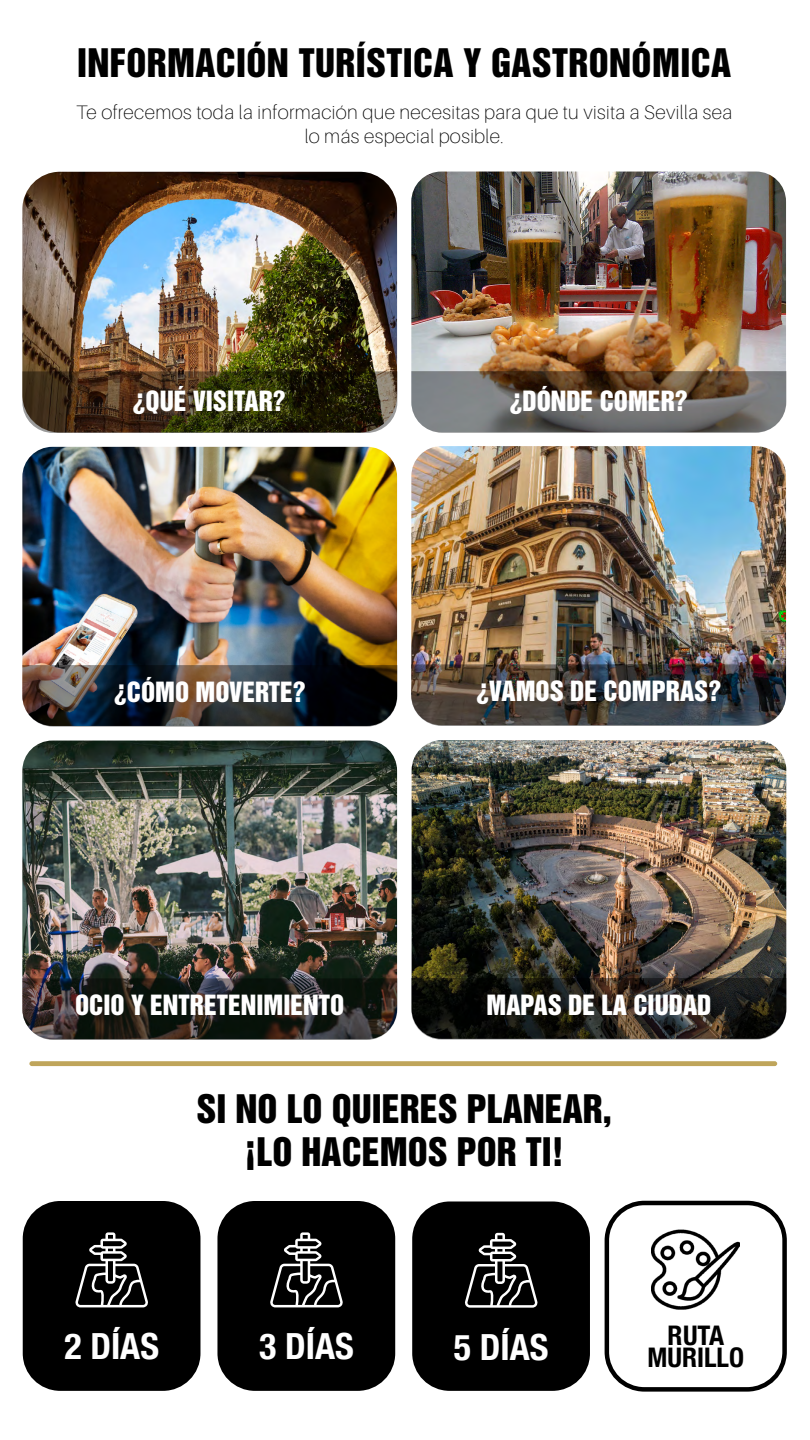
<style>
.page{position:relative;width:810px;height:1440px;background:#fff}
.page>*{position:absolute;margin:0;border:0;box-sizing:border-box;transform-origin:0 0}
.t1{font:36px/43.2px "Helvetica Inserat";letter-spacing:.01em;color:#000;text-align:center}
.t2{font:700 condensed 36px "Helvetica Neue";color:#fff}
.t3{font:700 condensed 27px/22.5px "Helvetica Neue";color:#000;text-align:center}
.t4{font:25.5px "Helvetica Inserat";color:#fff}
.t5{font:100 19.5px/23.4px "Aileron";letter-spacing:.02em;color:#000;text-align:center}
</style>
<div class="page">
<img style="left:22px;top:172px;width:375px;height:199px">
<svg style="left:22px;top:371px;width:375px;height:62px;background:#3d331a"></svg>
<img style="left:411px;top:172px;width:375px;height:199px">
<svg style="left:411px;top:371px;width:375px;height:62px;background:#6d665f"></svg>
<img style="left:22px;top:447px;width:375px;height:218px">
<img style="left:22px;top:665px;width:375px;height:62px">
<img style="left:411px;top:446px;width:375px;height:218px">
<img style="left:411px;top:664px;width:375px;height:62px">
<img style="left:22px;top:741px;width:375px;height:237px">
<svg style="left:22px;top:978px;width:375px;height:62px;background:#292924"></svg>
<img style="left:412px;top:740px;width:374px;height:238px">
<svg style="left:411px;top:978px;width:375px;height:62px;background:#26241f"></svg>
<div style="left:23px;top:1201px;width:177px;height:190px;background:#000;border-radius:38px"></div>
<svg style="left:75px;top:1232px;width:73px;height:75px"></svg>
<div style="left:217px;top:1201px;width:178px;height:190px;background:#000;border-radius:38px"></div>
<svg style="left:270px;top:1232px;width:73px;height:75px"></svg>
<div style="left:412px;top:1201px;width:178px;height:190px;background:#000;border-radius:38px"></div>
<svg style="left:465px;top:1233px;width:73px;height:75px"></svg>
<div style="left:605px;top:1201px;width:182px;height:191px;border:4px solid #000;border-radius:38px"></div>
<img style="left:652px;top:1229px;width:88px;height:81px">
<div style="left:29px;top:1061px;width:748px;height:5px;background:#bfa55b;border-radius:2px"></div>
<h1 class="t1" style="left:77px;top:42px;width:655px">INFORMACIÓN TURÍSTICA Y GASTRONÓMICA</h1>
<p class="t5" style="left:76px;top:101px;width:658px">Te ofrecemos toda la información que necesitas para que tu visita a Sevilla sea lo más especial posible.</p>
<p class="t4" style="left:133px;top:386px;width:154px">¿QUÉ VISITAR?</p>
<p class="t4" style="left:510px;top:386px;width:179px">¿DÓNDE COMER?</p>
<p class="t4" style="left:114px;top:677px;width:193px">¿CÓMO MOVERTE?</p>
<p class="t4" style="left:476px;top:676px;width:246px">¿VAMOS DE COMPRAS?</p>
<p class="t4" style="left:75px;top:990px;width:271px">OCIO Y ENTRETENIMIENTO</p>
<p class="t4" style="left:487px;top:990px;width:226px">MAPAS DE LA CIUDAD</p>
<h1 class="t1" style="left:197px;top:1088px;width:417px">SI NO LO QUIERES PLANEAR, ¡LO HACEMOS POR TI!</h1>
<h1 class="t2" style="left:64px;top:1325px;width:96px">2 DÍAS</h1>
<h1 class="t2" style="left:259px;top:1325px;width:96px">3 DÍAS</h1>
<h1 class="t2" style="left:454px;top:1325px;width:96px">5 DÍAS</h1>
<p class="t3" style="left:648px;top:1323px;width:98px">RUTA<br>MURILLO</p>
</div>
